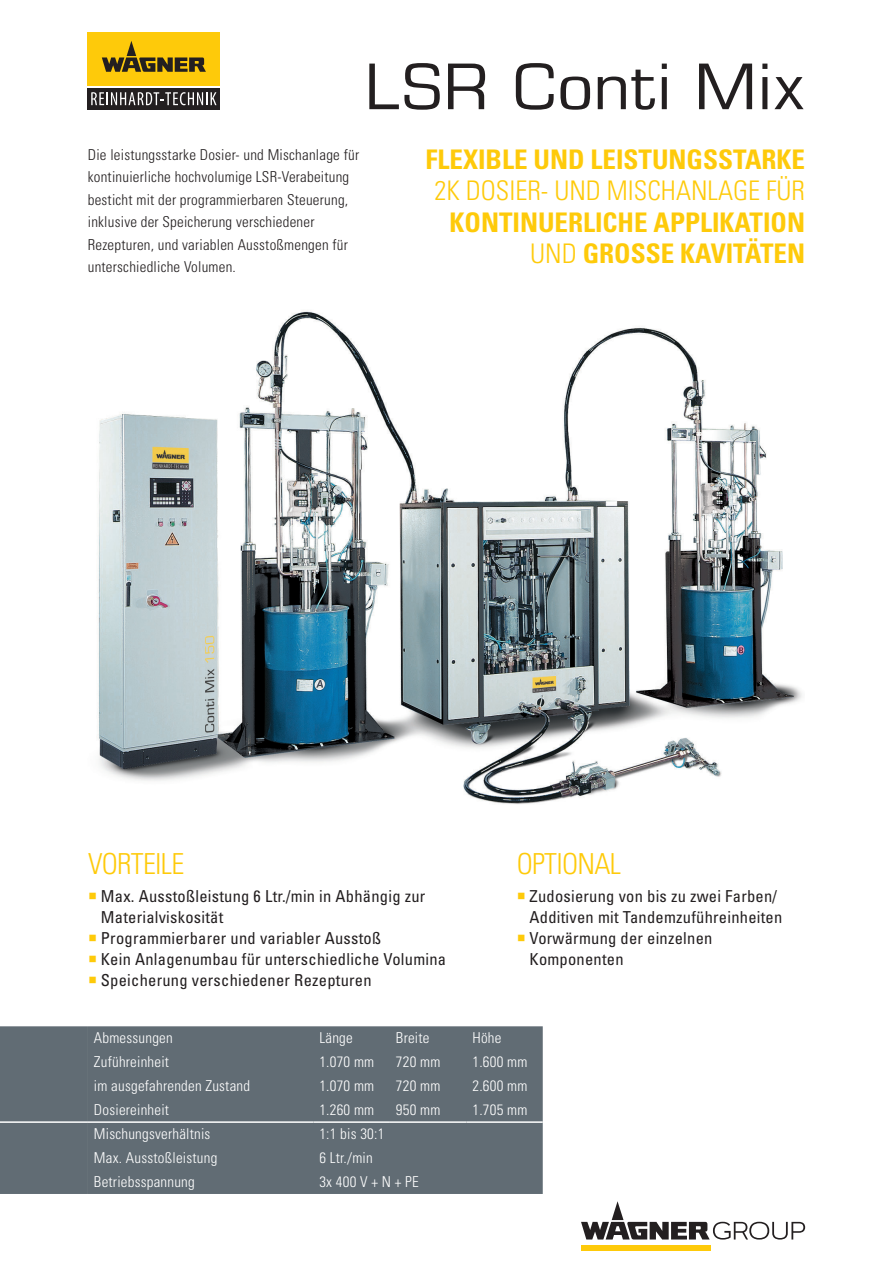
<style>
.page{position:relative;width:893px;height:1263px;background:#fff}
.page>*{position:absolute;margin:0;border:0;box-sizing:border-box;transform-origin:0 0}
.t1{font:condensed 63px "Eurostile LT Std";color:#231f20;scale:1.25 1}
.t2{font:300 condensed 28.95px "Univers LT Std";letter-spacing:-.025em;color:#feca0a}
.t3{font:700 condensed 27px/31.5px "Univers LT Std";color:#feca0a;text-align:right}
.t4{font:condensed 16.5px/21px "Univers LT Std";letter-spacing:.015em;color:#231f20}
.Fließtext{font:300 condensed 15px/22.5px "Univers LT Std";letter-spacing:.015em;color:#231f20}
.Unterliste{font:300 condensed 15px "Univers LT Std";letter-spacing:.015em;color:#fff}
.s1{font-weight:300}
</style>
<div class="page">
<img style="left:98px;top:310px;width:704px;height:494px">
<div style="left:88px;top:88px;width:132px;height:21px;background:#231f20"></div>
<svg style="left:91px;top:92px;width:126px;height:13px"></svg>
<div style="left:88px;top:33px;width:132px;height:53px;background:#feca0a"></div>
<svg style="left:102px;top:41px;width:104px;height:31px"></svg>
<svg style="left:581px;top:1201px;width:224px;height:38px"></svg>
<div style="left:581px;top:1245px;width:130px;height:6px;background:#feca0a"></div>
<div style="left:0;top:1026px;width:88px;height:168px;background:#616c74"></div>
<div style="left:88px;top:1026px;width:455px;height:168px;background:#616c74"></div>
<hr style="left:0;top:1121px;width:88px;height:2px;background:#fff">
<hr style="left:88px;top:1121px;width:225px;height:2px;background:#fff">
<hr style="left:313px;top:1121px;width:77px;height:2px;background:#fff">
<hr style="left:390px;top:1121px;width:76px;height:2px;background:#fff">
<hr style="left:466px;top:1121px;width:77px;height:2px;background:#fff">
<p class="t1" style="left:365px;top:49px;width:354px">LSR Conti Mix</p>
<p class="Fließtext" style="left:88px;top:143px;width:273px">Die leistungsstarke Dosier- und Mischanlage für kontinuierliche hochvolumige LSR-Verabeitung besticht mit der programmierbaren Steuerung, inklusive der Speicherung verschiedener Rezepturen, und variablen Ausstoßmengen für unterschiedliche Volumen.</p>
<p class="t3" style="left:426px;top:143px;width:381px">FLEXIBLE UND LEISTUNGSSTARKE<br><span class="s1">2K DOSIER- UND MISCHANLAGE FÜR<br></span>KONTINUERLICHE APPLIKATION<br><span class="s1">UND</span> GROSSE KAVITÄTEN</p>
<p class="t2" style="left:88px;top:846px;width:98px">VORTEILE</p>
<p class="t2" style="left:517px;top:846px;width:106px">OPTIONAL</p>
<p class="t4" style="left:101px;top:885px;width:326px">Max. Ausstoßleistung 6 Ltr./min in Abhängig zur<br>Materialviskosität</p>
<p class="t4" style="left:101px;top:927px;width:282px">Programmierbarer und variabler Ausstoß</p>
<p class="t4" style="left:101px;top:948px;width:347px">Kein Anlagenumbau für unterschiedliche Volumina</p>
<p class="t4" style="left:101px;top:969px;width:272px">Speicherung verschiedener Rezepturen</p>
<p class="t4" style="left:530px;top:885px;width:254px">Zudosierung von bis zu zwei Farben/<br>Additiven mit Tandemzuführeinheiten</p>
<p class="t4" style="left:530px;top:927px;width:184px">Vorwärmung der einzelnen<br>Komponenten</p>
<p class="Unterliste" style="left:94px;top:1029px;width:80px">Abmessungen</p>
<p class="Unterliste" style="left:319px;top:1029px;width:35px">Länge</p>
<p class="Unterliste" style="left:396px;top:1029px;width:35px">Breite</p>
<p class="Unterliste" style="left:472px;top:1029px;width:30px">Höhe</p>
<p class="Unterliste" style="left:94px;top:1053px;width:77px">Zuführeinheit</p>
<p class="Unterliste" style="left:319px;top:1053px;width:56px">1.070 mm</p>
<p class="Unterliste" style="left:396px;top:1053px;width:46px">720 mm</p>
<p class="Unterliste" style="left:472px;top:1053px;width:56px">1.600 mm</p>
<p class="Unterliste" style="left:94px;top:1077px;width:158px">im ausgefahrenden Zustand</p>
<p class="Unterliste" style="left:319px;top:1077px;width:56px">1.070 mm</p>
<p class="Unterliste" style="left:396px;top:1077px;width:46px">720 mm</p>
<p class="Unterliste" style="left:472px;top:1077px;width:56px">2.600 mm</p>
<p class="Unterliste" style="left:94px;top:1101px;width:77px">Dosiereinheit</p>
<p class="Unterliste" style="left:319px;top:1101px;width:56px">1.260 mm</p>
<p class="Unterliste" style="left:396px;top:1101px;width:46px">950 mm</p>
<p class="Unterliste" style="left:472px;top:1101px;width:56px">1.705 mm</p>
<p class="Unterliste" style="left:94px;top:1125px;width:118px">Mischungsverhältnis</p>
<p class="Unterliste" style="left:319px;top:1125px;width:66px">1:1 bis 30:1</p>
<p class="Unterliste" style="left:94px;top:1148px;width:125px">Max. Ausstoßleistung</p>
<p class="Unterliste" style="left:319px;top:1148px;width:55px">6 Ltr./min</p>
<p class="Unterliste" style="left:94px;top:1172px;width:102px">Betriebsspannung</p>
<p class="Unterliste" style="left:319px;top:1172px;width:101px">3x 400 V + N + PE</p>
</div>
